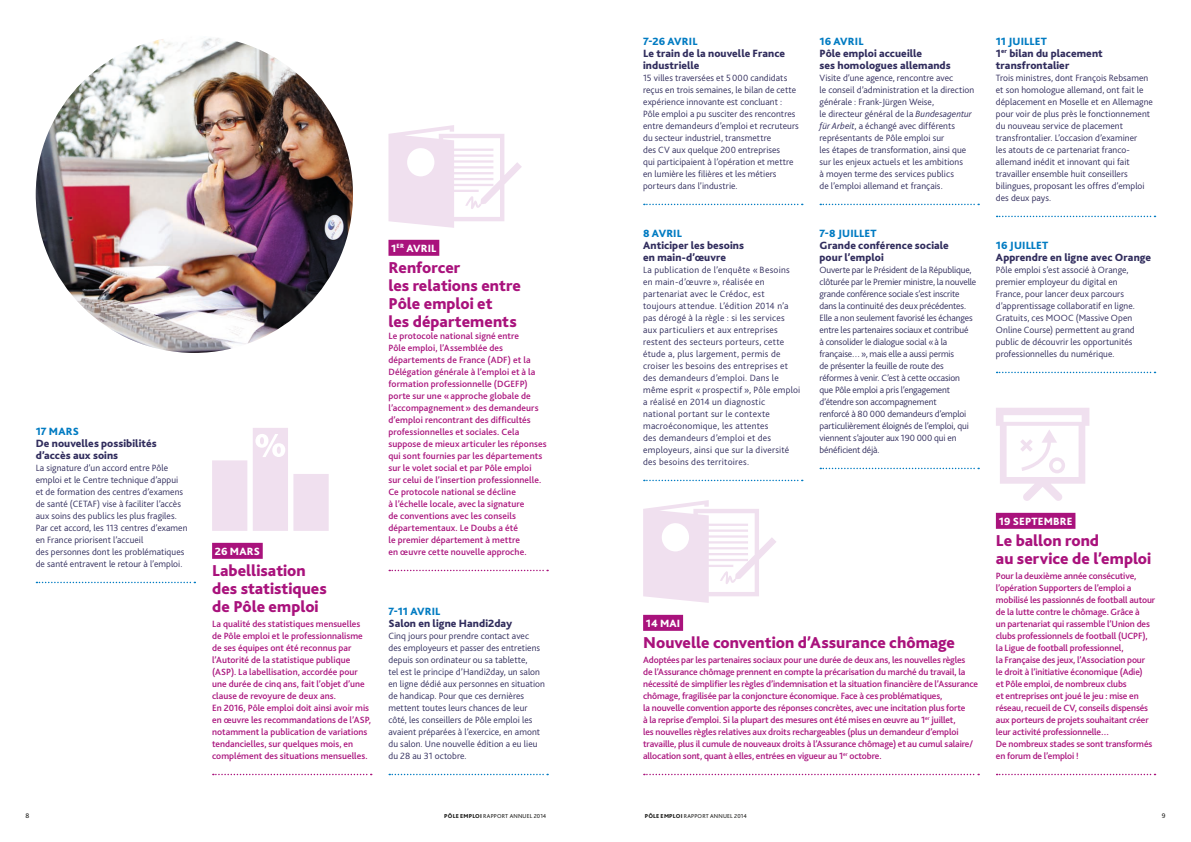
<style>
.page{position:relative;width:1191px;height:842px;background:#fff}
.page>*{position:absolute;margin:0;border:0;box-sizing:border-box;transform-origin:0 0}
.t1{font:800 16.5px/18px "Bliss 2";color:#a9127c}
.t2{font:800 11px/12px "Bliss 2";letter-spacing:.005em;color:#312d5d}
.t3{font:800 11px "Bliss 2";letter-spacing:.015em;color:#007bc2}
.t4{font:800 11px "Bliss 2";letter-spacing:.015em;color:#fff}
.t5{font:300 9.5px/12px "Bliss 2";letter-spacing:.005em;color:#312d5d}
.t6{font:500 9.5px/12px "Bliss 2";letter-spacing:-.01em;color:#a9127c}
.t7{font:500 9.5px/12px "Bliss 2";letter-spacing:.01em;color:#a9127c}
.t8{font:300 9.5px/12px "Bliss 2";letter-spacing:-.015em;color:#312d5d}
.t9{font:300 9.5px/12px "Bliss 2";letter-spacing:.025em;color:#312d5d}
.t10{font:7px "Bliss 2";color:#1d1d1b}
.t11{font:6px "Bliss 2";letter-spacing:.025em;color:#1d1d1b}
.s1{font-style:italic}
.s2{color:#007bc2}
.s3{font-weight:800}
</style>
<div class="page">
<svg style="left:644px;top:204px;width:158px;height:1px"></svg>
<svg style="left:644px;top:480px;width:158px;height:1px"></svg>
<svg style="left:820px;top:204px;width:159px;height:1px"></svg>
<svg style="left:820px;top:468px;width:159px;height:1px"></svg>
<svg style="left:996px;top:216px;width:159px;height:1px"></svg>
<svg style="left:996px;top:372px;width:159px;height:1px"></svg>
<div style="left:996px;top:513px;width:79px;height:16px;background:#a9127c"></div>
<svg style="left:996px;top:774px;width:159px;height:1px"></svg>
<svg style="left:996px;top:408px;width:93px;height:93px"></svg>
<svg style="left:36px;top:582px;width:159px;height:1px"></svg>
<div style="left:212px;top:543px;width:51px;height:16px;background:#a9127c"></div>
<svg style="left:213px;top:774px;width:159px;height:1px"></svg>
<svg style="left:212px;top:428px;width:117px;height:103px"></svg>
<div style="left:388px;top:240px;width:51px;height:16px;background:#a9127c"></div>
<svg style="left:389px;top:570px;width:159px;height:1px"></svg>
<svg style="left:389px;top:774px;width:159px;height:1px"></svg>
<svg style="left:388px;top:125px;width:134px;height:103px"></svg>
<img style="left:36px;top:36px;width:317px;height:317px;border-radius:159px">
<div style="left:643px;top:615px;width:40px;height:16px;background:#a9127c"></div>
<svg style="left:644px;top:774px;width:335px;height:1px"></svg>
<svg style="left:643px;top:500px;width:133px;height:103px"></svg>
<p class="t3" style="left:36px;top:424px;width:45px">17 MARS</p>
<p class="t2" style="left:36px;top:437px;width:122px">De nouvelles possibilités d’accès aux soins</p>
<p class="t5" style="left:36px;top:462px;width:153px">La signature d’un accord entre Pôle emploi et le Centre technique d’appui et de formation des centres d’examens de santé (CETAF) vise à faciliter l’accès aux soins des publics les plus fragiles.<br>Par cet accord, les 113 centres d’examen en France priorisent l’accueil<br>des personnes dont les problématiques de santé entravent le retour à l’emploi.</p>
<p class="t4" style="left:215px;top:544px;width:46px">26 MARS</p>
<h1 class="t1" style="left:212px;top:561px;width:116px">Labellisation des statistiques de Pôle emploi</h1>
<p class="t6" style="left:212px;top:618px;width:160px">La qualité des statistiques mensuelles de Pôle emploi et le professionnalisme de ses équipes ont été reconnus par l’Autorité de la statistique publique (ASP). La labellisation, accordée pour une durée de cinq ans, fait l’objet d’une clause de revoyure de deux ans.<br>En 2016, Pôle emploi doit ainsi avoir mis en œuvre les recommandations de l’ASP, notamment la publication de variations tendancielles, sur quelques mois, en complément des situations mensuelles.</p>
<p class="t4" style="left:391px;top:241px;width:47px">1<sup>ER</sup> AVRIL</p>
<h1 class="t1" style="left:388px;top:258px;width:134px">Renforcer<br>les relations entre<br>Pôle emploi et<br>les départements</h1>
<p class="t7" style="left:388px;top:330px;width:160px">Le protocole national signé entre<br>Pôle emploi, l’Assemblée des départements de France (ADF) et la Délégation générale à l’emploi et à la formation professionnelle (DGEFP) porte sur une «approche globale de l’accompagnement» des demandeurs d’emploi rencontrant des difficultés professionnelles et sociales. Cela suppose de mieux articuler les réponses qui sont fournies par les départements sur le volet social et par Pôle emploi<br>sur celui de l’insertion professionnelle.<br>Ce protocole national se décline<br>à l’échelle locale, avec la signature<br>de conventions avec les conseils départementaux. Le Doubs a été<br>le premier département à mettre<br>en œuvre cette nouvelle approche.</p>
<p class="t3" style="left:388px;top:604px;width:53px">7-11 AVRIL</p>
<p class="t2" style="left:388px;top:617px;width:125px">Salon en ligne Handi2day</p>
<p class="t5" style="left:388px;top:630px;width:158px">Cinq jours pour prendre contact avec<br>des employeurs et passer des entretiens depuis son ordinateur ou sa tablette,<br>tel est le principe d’Handi2day, un salon en ligne dédié aux personnes en situation de handicap. Pour que ces dernières mettent toutes leurs chances de leur côté, les conseillers de Pôle emploi les avaient préparées à l’exercice, en amont du salon. Une nouvelle édition a eu lieu du 28 au 31 octobre.</p>
<p class="t3" style="left:643px;top:34px;width:56px">7-26 AVRIL</p>
<p class="t2" style="left:643px;top:47px;width:143px">Le train de la nouvelle France industrielle</p>
<p class="t5" style="left:643px;top:72px;width:157px">15 villes traversées et 5000 candidats reçus en trois semaines, le bilan de cette expérience innovante est concluant :<br>Pôle emploi a pu susciter des rencontres entre demandeurs d’emploi et recruteurs du secteur industriel, transmettre<br>des CV aux quelque 200 entreprises<br>qui participaient à l’opération et mettre en lumière les filières et les métiers porteurs dans l’industrie.</p>
<p class="t3" style="left:643px;top:226px;width:40px">8 AVRIL</p>
<p class="t2" style="left:643px;top:239px;width:102px">Anticiper les besoins en main-d’œuvre</p>
<p class="t9" style="left:643px;top:264px;width:159px">La publication de l’enquête « Besoins en main-d’œuvre », réalisée en partenariat avec le Crédoc, est<br>toujours attendue. L’édition 2014 n’a pas dérogé à la règle : si les services aux particuliers et aux entreprises restent des secteurs porteurs, cette étude a, plus largement, permis de croiser les besoins des entreprises et des demandeurs d’emploi. Dans le même esprit « prospectif », Pôle emploi a réalisé en 2014 un diagnostic<br>national portant sur le contexte macroéconomique, les attentes<br>des demandeurs d’emploi et des employeurs, ainsi que sur la diversité des besoins des territoires.</p>
<p class="t3" style="left:819px;top:34px;width:45px">16 AVRIL</p>
<p class="t2" style="left:819px;top:47px;width:133px">Pôle emploi accueille<br>ses homologues allemands</p>
<p class="t5" style="left:819px;top:72px;width:156px">Visite d’une agence, rencontre avec<br>le conseil d’administration et la direction générale : Frank-Jürgen Weise,<br>le directeur général de la <span class="s1">Bundesagentur für Arbeit</span>, a échangé avec différents représentants de Pôle emploi sur<br>les étapes de transformation, ainsi que sur les enjeux actuels et les ambitions<br>à moyen terme des services publics<br>de l’emploi allemand et français.</p>
<p class="t3" style="left:819px;top:226px;width:59px">7-8 JUILLET</p>
<p class="t2" style="left:819px;top:239px;width:131px">Grande conférence sociale pour l’emploi</p>
<p class="t8" style="left:819px;top:264px;width:158px">Ouverte par le Président de la République, clôturée par le Premier ministre, la nouvelle grande conférence sociale s’est inscrite dans la continuité des deux précédentes.<br>Elle a non seulement favorisé les échanges entre les partenaires sociaux et contribué<br>à consolider le dialogue social «à la française…», mais elle a aussi permis<br>de présenter la feuille de route des réformes à venir. C’est à cette occasion<br>que Pôle emploi a pris l’engagement d’étendre son accompagnement<br>renforcé à 80 000 demandeurs d’emploi particulièrement éloignés de l’emploi, qui viennent s’ajouter aux 190 000 qui en bénéficient déjà.</p>
<p class="t2" style="left:996px;top:35px;width:108px"><span class="s2">11 JUILLET<br></span>1<sup>er</sup> bilan du placement transfrontalier</p>
<p class="t5" style="left:996px;top:72px;width:159px">Trois ministres, dont François Rebsamen et son homologue allemand, ont fait le déplacement en Moselle et en Allemagne pour voir de plus près le fonctionnement du nouveau service de placement transfrontalier. L’occasion d’examiner<br>les atouts de ce partenariat franco&shy;allemand inédit et innovant qui fait travailler ensemble huit conseillers bilingues, proposant les offres d’emploi des deux pays.</p>
<p class="t3" style="left:996px;top:238px;width:54px">16 JUILLET</p>
<p class="t2" style="left:996px;top:251px;width:157px">Apprendre en ligne avec Orange</p>
<p class="t5" style="left:996px;top:264px;width:141px">Pôle emploi s’est associé à Orange, premier employeur du digital en France, pour lancer deux parcours d’apprentissage collaboratif en ligne.<br>Gratuits, ces MOOC (Massive Open Online Course) permettent au grand public de découvrir les opportunités professionnelles du numérique.</p>
<p class="t4" style="left:646px;top:616px;width:36px">14 MAI</p>
<h1 class="t1" style="left:643px;top:633px;width:313px">Nouvelle convention d’Assurance chômage</h1>
<p class="t6" style="left:643px;top:654px;width:336px">Adoptées par les partenaires sociaux pour une durée de deux ans, les nouvelles règles<br>de l’Assurance chômage prennent en compte la précarisation du marché du travail, la nécessité de simplifier les règles d’indemnisation et la situation financière de l’Assurance chômage, fragilisée par la conjoncture économique. Face à ces problématiques,<br>la nouvelle convention apporte des réponses concrètes, avec une incitation plus forte<br>à la reprise d’emploi. Si la plupart des mesures ont été mises en œuvre au 1<sup>er</sup> juillet,<br>les nouvelles règles relatives aux droits rechargeables (plus un demandeur d’emploi travaille, plus il cumule de nouveaux droits à l’Assurance chômage) et au cumul salaire/ allocation sont, quant à elles, entrées en vigueur au 1<sup>er</sup> octobre.</p>
<p class="t4" style="left:998px;top:514px;width:75px">19 SEPTEMBRE</p>
<h1 class="t1" style="left:996px;top:531px;width:157px">Le ballon rond<br>au service de l’emploi</h1>
<p class="t6" style="left:996px;top:570px;width:161px">Pour la deuxième année consécutive, l’opération Supporters de l’emploi a mobilisé les passionnés de football autour de la lutte contre le chômage. Grâce à<br>un partenariat qui rassemble l’Union des clubs professionnels de football (UCPF), la Ligue de football professionnel,<br>la Française des jeux, l’Association pour<br>le droit à l’initiative économique (Adie)<br>et Pôle emploi, de nombreux clubs<br>et entreprises ont joué le jeu : mise en réseau, recueil de CV, conseils dispensés aux porteurs de projets souhaitant créer leur activité professionnelle…<br>De nombreux stades se sont transformés en forum de l’emploi !</p>
<p class="t10" style="left:26px;top:811px;width:5px">8</p>
<p class="t11" style="left:444px;top:812px;width:104px"><span class="s3">PÔLE EMPLOI</span> RAPPORT ANNUEL 2014</p>
<p class="t11" style="left:645px;top:812px;width:104px"><span class="s3">PÔLE EMPLOI</span> RAPPORT ANNUEL 2014</p>
<p class="t10" style="left:1161px;top:811px;width:5px">9</p>
</div>
